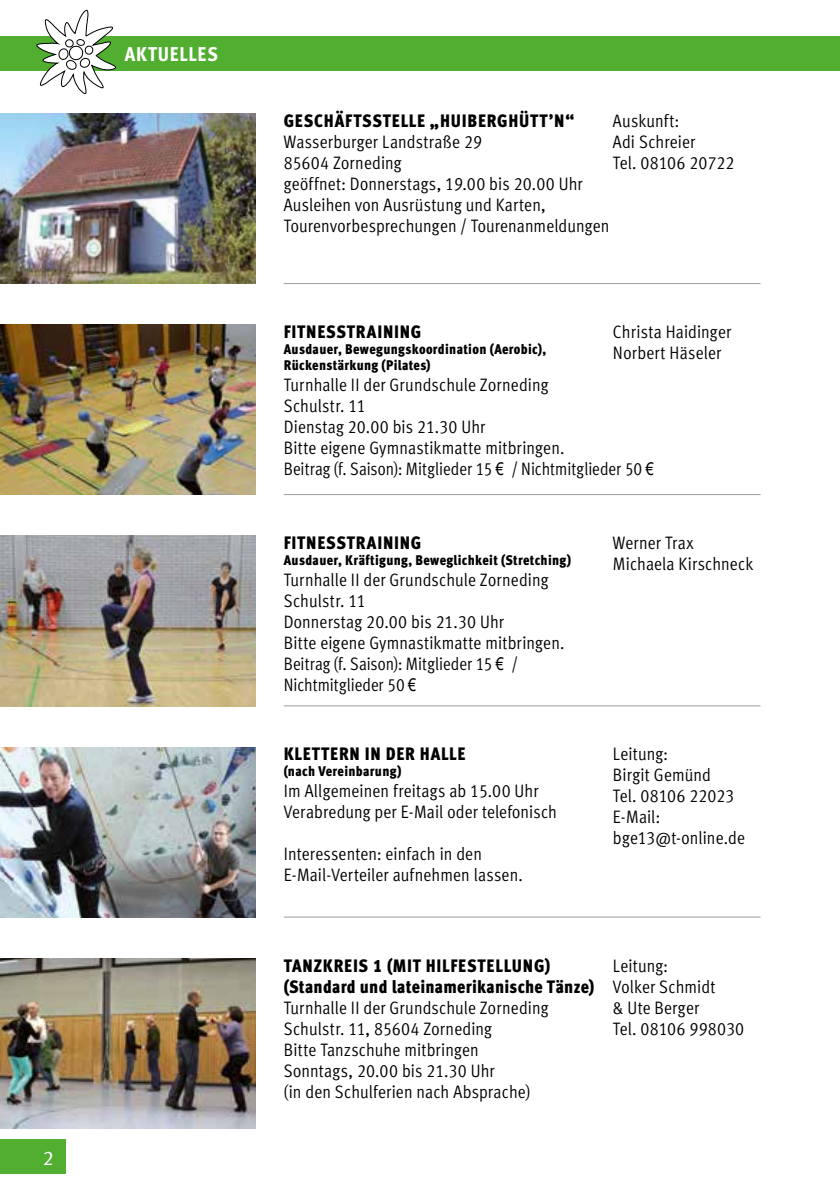
<style>
.page{position:relative;width:840px;height:1191px;background:#fff}
.page>*{position:absolute;margin:0;border:0;box-sizing:border-box;transform-origin:0 0}
.t1{font:20px "Meta Cond Extra Bold LF";letter-spacing:.045em;color:#fff}
.t2{font:20px "Meta Caps";color:#fff}
.t3{font:18px/21px "Meta Cond Normal LF";letter-spacing:.005em;color:#000}
.t4{font:18px "Meta Cond Black LF";letter-spacing:.04em;color:#000}
.t5{font:18px/21px "Meta Cond Black LF";letter-spacing:.02em;color:#000}
.t6{font:14px/16px "Meta Cond Black LF";letter-spacing:.02em;color:#000}
.s1{font-family:"Arial Narrow"}
</style>
<div class="page">
<div style="left:0;top:1140px;width:65px;height:34px;background:#51ae30"></div>
<div style="left:0;top:37px;width:839px;height:34px;background:#51ae30"></div>
<img style="left:0;top:325px;width:255px;height:170px">
<hr style="left:283px;top:283px;width:477px;height:1px;background:#9c9d9d">
<hr style="left:283px;top:494px;width:477px;height:1px;background:#9c9d9d">
<hr style="left:283px;top:705px;width:477px;height:1px;background:#9c9d9d">
<hr style="left:283px;top:916px;width:477px;height:1px;background:#9c9d9d">
<img style="left:0;top:113px;width:255px;height:170px">
<img style="left:0;top:536px;width:255px;height:170px">
<img style="left:0;top:747px;width:255px;height:170px">
<img style="left:0;top:958px;width:255px;height:170px">
<svg style="left:34px;top:9px;width:87px;height:86px"></svg>
<p class="t2" style="left:43px;top:1146px;width:12px">2</p>
<p class="t1" style="left:125px;top:42px;width:95px">AKTUELLES</p>
<p class="t4" style="left:283px;top:109px;width:292px">GESCHÄFTSSTELLE „HUIBERGHÜTT’N“</p>
<p class="t3" style="left:283px;top:131px;width:327px">Wasserburger Landstraße 29<br>85604 Zorneding<br>geöffnet: Donnerstags, 19.00 bis 20.00 Uhr Ausleihen von Ausrüstung und Karten, Tourenvorbesprechungen / Tourenanmeldungen</p>
<p class="t3" style="left:612px;top:110px;width:123px">Auskunft:<br>Adi Schreier<br>Tel. 08106 20722</p>
<p class="t3" style="left:612px;top:321px;width:120px">Christa Haidinger<br>Norbert Häseler</p>
<p class="t4" style="left:283px;top:320px;width:139px">FITNESSTRAINING</p>
<p class="t6" style="left:283px;top:340px;width:264px">Ausdauer, Bewegungskoordination (Aerobic),<br>Rückenstärkung (Pilates)</p>
<p class="t3" style="left:283px;top:374px;width:371px">Turnhalle II der Grundschule Zorneding<br>Schulstr. 11<br>Dienstag 20.00 bis 21.30 Uhr<br>Bitte eigene Gymnastikmatte mitbringen.<br>Beitrag (f. Saison): Mitglieder 15 <span class="s1">€</span> / Nichtmitglieder 50 <span class="s1">€</span></p>
<p class="t4" style="left:283px;top:532px;width:139px">FITNESSTRAINING</p>
<p class="t6" style="left:283px;top:552px;width:288px">Ausdauer, Kräftigung, Beweglichkeit (Stretching)</p>
<p class="t3" style="left:283px;top:569px;width:282px">Turnhalle II der Grundschule Zorneding<br>Schulstr. 11<br>Donnerstag 20.00 bis 21.30 Uhr<br>Bitte eigene Gymnastikmatte mitbringen.<br>Beitrag (f. Saison): Mitglieder 15 <span class="s1">€</span> /<br>Nichtmitglieder 50 <span class="s1">€</span></p>
<p class="t4" style="left:283px;top:743px;width:183px">KLETTERN IN DER HALLE</p>
<p class="t6" style="left:283px;top:763px;width:119px">(nach Vereinbarung)</p>
<p class="t3" style="left:283px;top:780px;width:274px">Im Allgemeinen freitags ab 15.00 Uhr<br>Verabredung per E-Mail oder telefonisch</p>
<p class="t3" style="left:283px;top:843px;width:240px">Interessenten: einfach in den<br>E-Mail-Verteiler aufnehmen lassen.</p>
<p class="t3" style="left:612px;top:532px;width:142px">Werner Trax<br>Michaela Kirschneck</p>
<p class="t3" style="left:612px;top:743px;width:133px">Leitung:<br>Birgit Gemünd<br>Tel. 08106 22023<br>E-Mail: bge13@t-online.de</p>
<p class="t5" style="left:283px;top:954px;width:312px">TANZKREIS 1 (MIT HILFESTELLUNG) (Standard und lateinamerikanische Tänze)</p>
<p class="t3" style="left:283px;top:996px;width:266px">Turnhalle II der Grundschule Zorneding Schulstr. 11, 85604 Zorneding<br>Bitte Tanzschuhe mitbringen Sonntags, 20.00 bis 21.30 Uhr<br>(in den Schulferien nach Absprache)</p>
<p class="t3" style="left:612px;top:954px;width:133px">Leitung:<br>Volker Schmidt<br>&amp; Ute Berger<br>Tel. 08106 998030</p>
</div>
